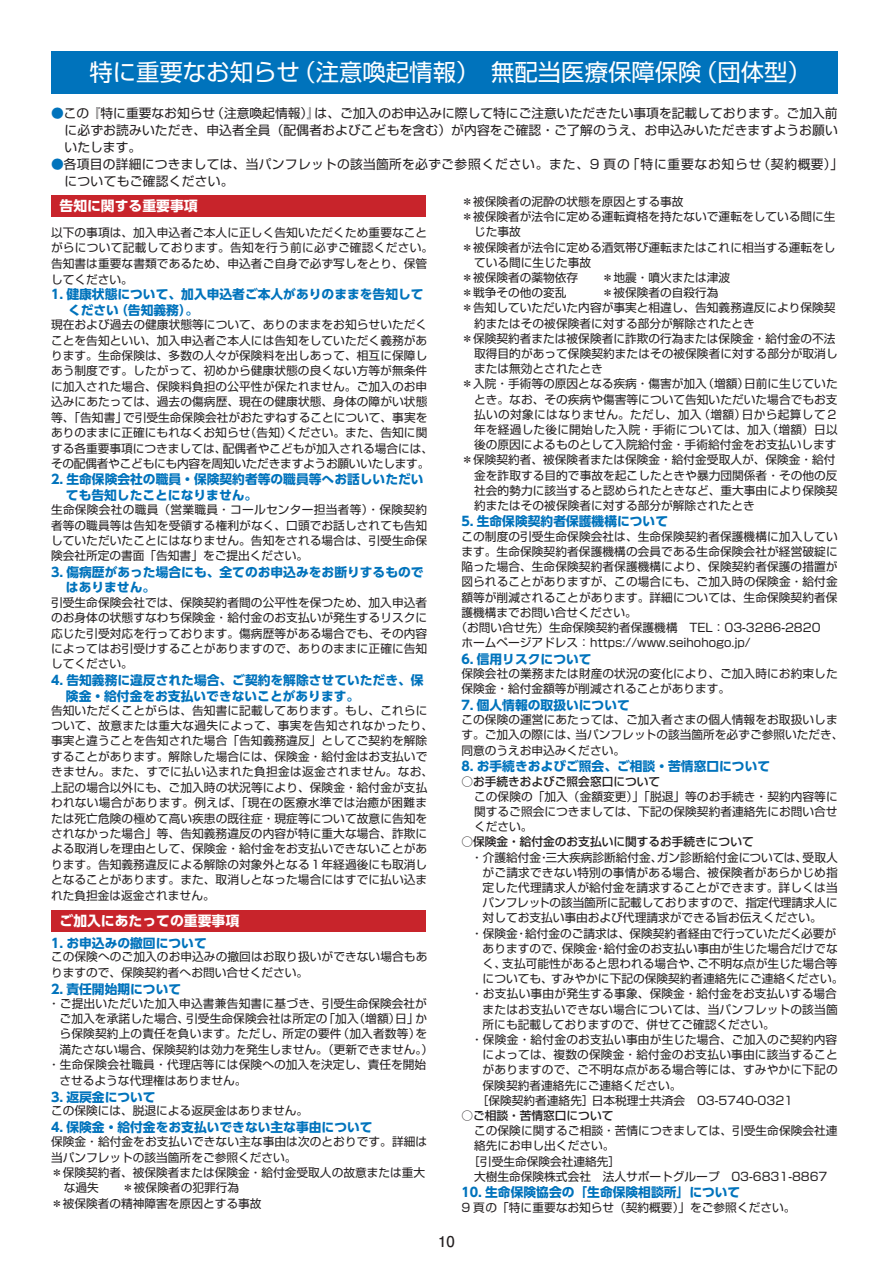
<style>
.page{position:relative;width:893px;height:1263px;background:#fff}
.page>*{position:absolute;margin:0;border:0;box-sizing:border-box;transform-origin:0 0}
.t1{font:23.4px "Shin Go Pro";color:#fff}
.t2{font:700 14.85px "Futo Go B101 Pro";color:#231f20}
.t3{font:700 13.8px "UD Shin Go Pro";color:#fff}
.t4{font:700 12.75px/15.5px "UD Shin Go Pro";color:#0073bc}
.t5{font:12.75px/17px "Shin Go Pro";letter-spacing:.02em;color:#231f20;text-align:justify}
.t6{font:11.7px/15.5px "Shin Go Pro";letter-spacing:.005em;color:#231f20}
.t7{font:500 11.7px "Shin Go Pro";color:#231f20}
.t8{font:11.7px "Shin Go Pro";letter-spacing:.03em;color:#231f20}
.t9{font:11.7px "Shin Go Pro";letter-spacing:-.015em;color:#231f20}
.s1{color:#0073bc}
</style>
<div class="page">
<div style="left:51px;top:51px;width:787px;height:43px;background:#0073bc"></div>
<div style="left:51px;top:196px;width:374px;height:21px;background:#c8242b"></div>
<div style="left:51px;top:910px;width:374px;height:21px;background:#c8242b"></div>
<h1 class="t1" style="left:89px;top:53px;width:723px">特に重要なお知らせ（注意喚起情報）無配当医療保障保険（団体型）</h1>
<p class="t5" style="left:65px;top:103px;width:775px;text-indent:-14px"><span class="s1">●</span>この『特に重要なお知らせ（注意喚起情報）』は、ご加入のお申込みに際して特にご注意いただきたい事項を記載しております。ご加入前に必ずお読みいただき、申込者全員（配偶者およびこどもを含む）が内容をご確認・ご了解のうえ、お申込みいただきますようお願いいたします。</p>
<p class="t5" style="left:65px;top:154px;width:780px;text-indent:-14px"><span class="s1">●</span>各項目の詳細につきましては、当パンフレットの該当箇所を必ずご参照ください。また、9 頁の「特に重要なお知らせ（契約概要）」についてもご確認ください。</p>
<p class="t3" style="left:60px;top:195px;width:140px">告知に関する重要事項</p>
<p class="t6" style="left:51px;top:223px;width:384px">以下の事項は、加入申込者ご本人に正しく告知いただくため重要なことがらについて記載しております。告知を行う前に必ずご確認ください。告知書は重要な書類であるため、申込者ご自身で必ず写しをとり、保管してください。</p>
<p class="t4" style="left:68px;top:286px;width:357px;text-indent:-17px">1. 健康状態について、加入申込者ご本人がありのままを告知してください（告知義務）。</p>
<p class="t6" style="left:51px;top:316px;width:384px">現在および過去の健康状態等について、ありのままをお知らせいただくことを告知といい、加入申込者ご本人には告知をしていただく義務があります。生命保険は、多数の人々が保険料を出しあって、相互に保障しあう制度です。したがって、初めから健康状態の良くない方等が無条件に加入された場合、保険料負担の公平性が保たれません。ご加入のお申込みにあたっては、過去の傷病歴、現在の健康状態、身体の障がい状態等、「告知書」で引受生命保険会社がおたずねすることについて、事実をありのままに正確にもれなくお知らせ（告知）ください。また、告知に関する各重要事項につきましては、配偶者やこどもが加入される場合には、その配偶者やこどもにも内容を周知いただきますようお願いいたします。</p>
<p class="t4" style="left:66px;top:471px;width:359px;text-indent:-15px">2. 生命保険会社の職員・保険契約者等の職員等へお話しいただいても告知したことになりません。</p>
<p class="t6" style="left:51px;top:501px;width:378px;text-align:justify">生命保険会社の職員（営業職員・コールセンター担当者等）・保険契約者等の職員等は告知を受領する権利がなく、口頭でお話しされても告知していただいたことにはなりません。告知をされる場合は、引受生命保険会社所定の書面「告知書」をご提出ください。</p>
<p class="t4" style="left:66px;top:564px;width:359px;text-indent:-15px">3. 傷病歴があった場合にも、全てのお申込みをお断りするものではありません。</p>
<p class="t6" style="left:51px;top:593px;width:378px;text-align:justify">引受生命保険会社では、保険契約者間の公平性を保つため、加入申込者のお身体の状態すなわち保険金・給付金のお支払いが発生するリスクに応じた引受対応を行っております。傷病歴等がある場合でも、その内容によってはお引受けすることがありますので、ありのままに正確に告知してください。</p>
<p class="t4" style="left:66px;top:671px;width:359px;line-height:16.4px;text-indent:-15px">4. 告知義務に違反された場合、ご契約を解除させていただき、保険金・給付金をお支払いできないことがあります。</p>
<p class="t6" style="left:51px;top:701px;width:384px">告知いただくことがらは、告知書に記載してあります。もし、これらについて、故意または重大な過失によって、事実を告知されなかったり、事実と違うことを告知された場合「告知義務違反」としてご契約を解除することがあります。解除した場合には、保険金・給付金はお支払いできません。また、すでに払い込まれた負担金は返金されません。なお、上記の場合以外にも、ご加入時の状況等により、保険金・給付金が支払われない場合があります。例えば、「現在の医療水準では治癒が困難または死亡危険の極めて高い疾患の既往症・現症等について故意に告知をされなかった場合」等、告知義務違反の内容が特に重大な場合、詐欺による取消しを理由として、保険金・給付金をお支払いできないことがあります。告知義務違反による解除の対象外となる１年経過後にも取消しとなることがあります。また、取消しとなった場合にはすでに払い込まれた負担金は返金されません。</p>
<p class="t4" style="left:51px;top:935px;width:157px">1. お申込みの撤回について</p>
<p class="t6" style="left:51px;top:948px;width:378px">この保険へのご加入のお申込みの撤回はお取り扱いができない場合もありますので、保険契約者へお問い合せください。</p>
<p class="t4" style="left:51px;top:981px;width:132px">2. 責任開始期について</p>
<p class="t6" style="left:48px;top:994px;width:380px">・ご提出いただいた加入申込書兼告知書に基づき、引受生命保険会社が</p>
<p class="t6" style="left:60px;top:1009px;width:369px">ご加入を承諾した場合、引受生命保険会社は所定の「加入（増額）日」か</p>
<p class="t6" style="left:60px;top:1025px;width:369px">ら保険契約上の責任を負います。ただし、所定の要件（加入者数等）を</p>
<p class="t6" style="left:60px;top:1040px;width:375px">満たさない場合、保険契約は効力を発生しません。（更新できません。）</p>
<p class="t6" style="left:48px;top:1055px;width:380px">・生命保険会社職員・代理店等には保険への加入を決定し、責任を開始</p>
<p class="t6" style="left:60px;top:1071px;width:189px">させるような代理権はありません。</p>
<p class="t4" style="left:51px;top:1089px;width:106px">3. 返戻金について</p>
<p class="t6" style="left:51px;top:1102px;width:259px">この保険には、脱退による返戻金はありません。</p>
<p class="t4" style="left:51px;top:1119px;width:323px">4. 保険金・給付金をお支払いできない主な事由について</p>
<p class="t6" style="left:51px;top:1133px;width:378px">保険金・給付金をお支払いできない主な事由は次のとおりです。詳細は</p>
<p class="t6" style="left:51px;top:1148px;width:247px">当パンフレットの該当箇所をご参照ください。</p>
<p class="t6" style="left:51px;top:1163px;width:376px">＊保険契約者、被保険者または保険金・給付金受取人の故意または重大</p>
<p class="t6" style="left:64px;top:1179px;width:177px">な過失　　＊被保険者の犯罪行為</p>
<p class="t6" style="left:51px;top:1194px;width:212px">＊被保険者の精神障害を原因とする事故</p>
<p class="t3" style="left:60px;top:909px;width:181px">ご加入にあたっての重要事項</p>
<p class="t6" style="left:461px;top:192px;width:224px">＊被保険者の泥酔の状態を原因とする事故</p>
<p class="t6" style="left:461px;top:207px;width:376px">＊被保険者が法令に定める運転資格を持たないで運転をしている間に生</p>
<p class="t6" style="left:474px;top:223px;width:48px">じた事故</p>
<p class="t6" style="left:461px;top:238px;width:376px">＊被保険者が法令に定める酒気帯び運転またはこれに相当する運転をし</p>
<p class="t6" style="left:474px;top:253px;width:118px">ている間に生じた事故</p>
<p class="t6" style="left:461px;top:268px;width:270px">＊被保険者の薬物依存　　＊地震・噴火または津波</p>
<p class="t6" style="left:461px;top:283px;width:259px">＊戦争その他の変乱　　　＊被保険者の自殺行為</p>
<p class="t6" style="left:461px;top:299px;width:376px">＊告知していただいた内容が事実と相違し、告知義務違反により保険契</p>
<p class="t6" style="left:474px;top:314px;width:282px">約またはその被保険者に対する部分が解除されたとき</p>
<p class="t6" style="left:461px;top:329px;width:376px">＊保険契約者または被保険者に詐欺の行為または保険金・給付金の不法</p>
<p class="t6" style="left:474px;top:344px;width:365px">取得目的があって保険契約またはその被保険者に対する部分が取消し</p>
<p class="t6" style="left:474px;top:359px;width:130px">または無効とされたとき</p>
<p class="t6" style="left:461px;top:375px;width:378px">＊入院・手術等の原因となる疾病・傷害が加入（増額）日前に生じていた</p>
<p class="t6" style="left:474px;top:390px;width:365px">とき。なお、その疾病や傷害等について告知いただいた場合でもお支</p>
<p class="t8" style="left:474px;top:405px;width:365px">払いの対象にはなりません。ただし、加入（増額）日から起算して２</p>
<p class="t6" style="left:474px;top:420px;width:365px">年を経過した後に開始した入院・手術については、加入（増額）日以</p>
<p class="t6" style="left:474px;top:436px;width:364px">後の原因によるものとして入院給付金・手術給付金をお支払いします</p>
<p class="t6" style="left:461px;top:451px;width:376px">＊保険契約者、被保険者または保険金・給付金受取人が、保険金・給付</p>
<p class="t6" style="left:474px;top:466px;width:365px">金を詐取する目的で事故を起こしたときや暴力団関係者・その他の反</p>
<p class="t6" style="left:474px;top:481px;width:365px">社会的勢力に該当すると認められたときなど、重大事由により保険契</p>
<p class="t6" style="left:474px;top:496px;width:282px">約またはその被保険者に対する部分が解除されたとき</p>
<p class="t4" style="left:461px;top:513px;width:208px">5. 生命保険契約者保護機構について</p>
<p class="t6" style="left:461px;top:527px;width:378px">この制度の引受生命保険会社は、生命保険契約者保護機構に加入してい</p>
<p class="t6" style="left:461px;top:542px;width:378px">ます。生命保険契約者保護機構の会員である生命保険会社が経営破綻に</p>
<p class="t6" style="left:461px;top:558px;width:378px">陥った場合、生命保険契約者保護機構により、保険契約者保護の措置が</p>
<p class="t6" style="left:461px;top:573px;width:378px">図られることがありますが、この場合にも、ご加入時の保険金・給付金</p>
<p class="t6" style="left:461px;top:588px;width:378px">額等が削減されることがあります。詳細については、生命保険契約者保</p>
<p class="t6" style="left:461px;top:603px;width:177px">護機構までお問い合せください。</p>
<p class="t6" style="left:455px;top:618px;width:367px">（お問い合せ先）生命保険契約者保護機構　TEL：03-3286-2820</p>
<p class="t6" style="left:461px;top:634px;width:291px">ホームページアドレス：https://www.seihohogo.jp/</p>
<p class="t4" style="left:461px;top:651px;width:132px">6. 信用リスクについて</p>
<p class="t6" style="left:461px;top:665px;width:378px">保険会社の業務または財産の状況の変化により、ご加入時にお約束した保険金・給付金額等が削減されることがあります。</p>
<p class="t4" style="left:461px;top:697px;width:170px">7. 個人情報の取扱いについて</p>
<p class="t6" style="left:461px;top:710px;width:384px">この保険の運営にあたっては、ご加入者さまの個人情報をお取扱いします。ご加入の際には、当パンフレットの該当箇所を必ずご参照いただき、同意のうえお申込みください。</p>
<p class="t4" style="left:461px;top:758px;width:310px">8. お手続きおよびご照会、ご相談・苦情窓口について</p>
<p class="t7" style="left:461px;top:771px;width:200px">○お手続きおよびご照会窓口について</p>
<p class="t6" style="left:474px;top:787px;width:365px;text-align:justify">この保険の「加入（金額変更）」「脱退」等のお手続き・契約内容等に関するご照会につきましては、下記の保険契約者連絡先にお問い合せください。</p>
<p class="t7" style="left:461px;top:832px;width:294px">○保険金・給付金のお支払いに関するお手続きについて</p>
<p class="t6" style="left:471px;top:848px;width:368px">・介護給付金・三大疾病診断給付金、ガン診断給付金については、受取人</p>
<p class="t6" style="left:483px;top:863px;width:357px">がご請求できない特別の事情がある場合、被保険者があらかじめ指</p>
<p class="t6" style="left:483px;top:878px;width:357px">定した代理請求人が給付金を請求することができます。詳しくは当</p>
<p class="t9" style="left:483px;top:893px;width:357px">パンフレットの該当箇所に記載しておりますので、指定代理請求人に</p>
<p class="t6" style="left:483px;top:909px;width:341px">対してお支払い事由および代理請求ができる旨お伝えください。</p>
<p class="t6" style="left:471px;top:924px;width:367px">・保険金・給付金のご請求は、保険契約者経由で行っていただく必要が</p>
<p class="t6" style="left:483px;top:939px;width:357px">ありますので、保険金・給付金のお支払い事由が生じた場合だけでな</p>
<p class="t6" style="left:483px;top:954px;width:356px">く、支払可能性があると思われる場合や、ご不明な点が生じた場合等</p>
<p class="t6" style="left:483px;top:969px;width:362px">についても、すみやかに下記の保険契約者連絡先にご連絡ください。</p>
<p class="t6" style="left:471px;top:985px;width:367px">・お支払い事由が発生する事象、保険金・給付金をお支払いする場合</p>
<p class="t6" style="left:483px;top:1000px;width:357px">またはお支払いできない場合については、当パンフレットの該当箇</p>
<p class="t6" style="left:483px;top:1015px;width:294px">所にも記載しておりますので、併せてご確認ください。</p>
<p class="t6" style="left:471px;top:1030px;width:367px">・保険金・給付金のお支払い事由が生じた場合、ご加入のご契約内容</p>
<p class="t6" style="left:483px;top:1045px;width:357px">によっては、複数の保険金・給付金のお支払い事由に該当すること</p>
<p class="t6" style="left:483px;top:1061px;width:357px">がありますので、ご不明な点がある場合等には、すみやかに下記の</p>
<p class="t6" style="left:483px;top:1076px;width:200px">保険契約者連絡先にご連絡ください。</p>
<p class="t6" style="left:477px;top:1091px;width:318px">［保険契約者連絡先］日本税理士共済会　03-5740-0321</p>
<p class="t7" style="left:461px;top:1106px;width:154px">○ご相談・苦情窓口について</p>
<p class="t6" style="left:474px;top:1121px;width:365px">この保険に関するご相談・苦情につきましては、引受生命保険会社連</p>
<p class="t6" style="left:474px;top:1137px;width:142px">絡先にお申し出ください。</p>
<p class="t6" style="left:468px;top:1152px;width:154px">［引受生命保険会社連絡先］</p>
<p class="t6" style="left:474px;top:1167px;width:355px">大樹生命保険株式会社　法人サポートグループ　03-6831-8867</p>
<p class="t4" style="left:461px;top:1184px;width:280px">10. 生命保険協会の「生命保険相談所」について</p>
<p class="t6" style="left:461px;top:1198px;width:336px">9 頁の「特に重要なお知らせ（契約概要）」をご参照ください。</p>
<p class="t2" style="left:438px;top:1230px;width:18px">10</p>
</div>
